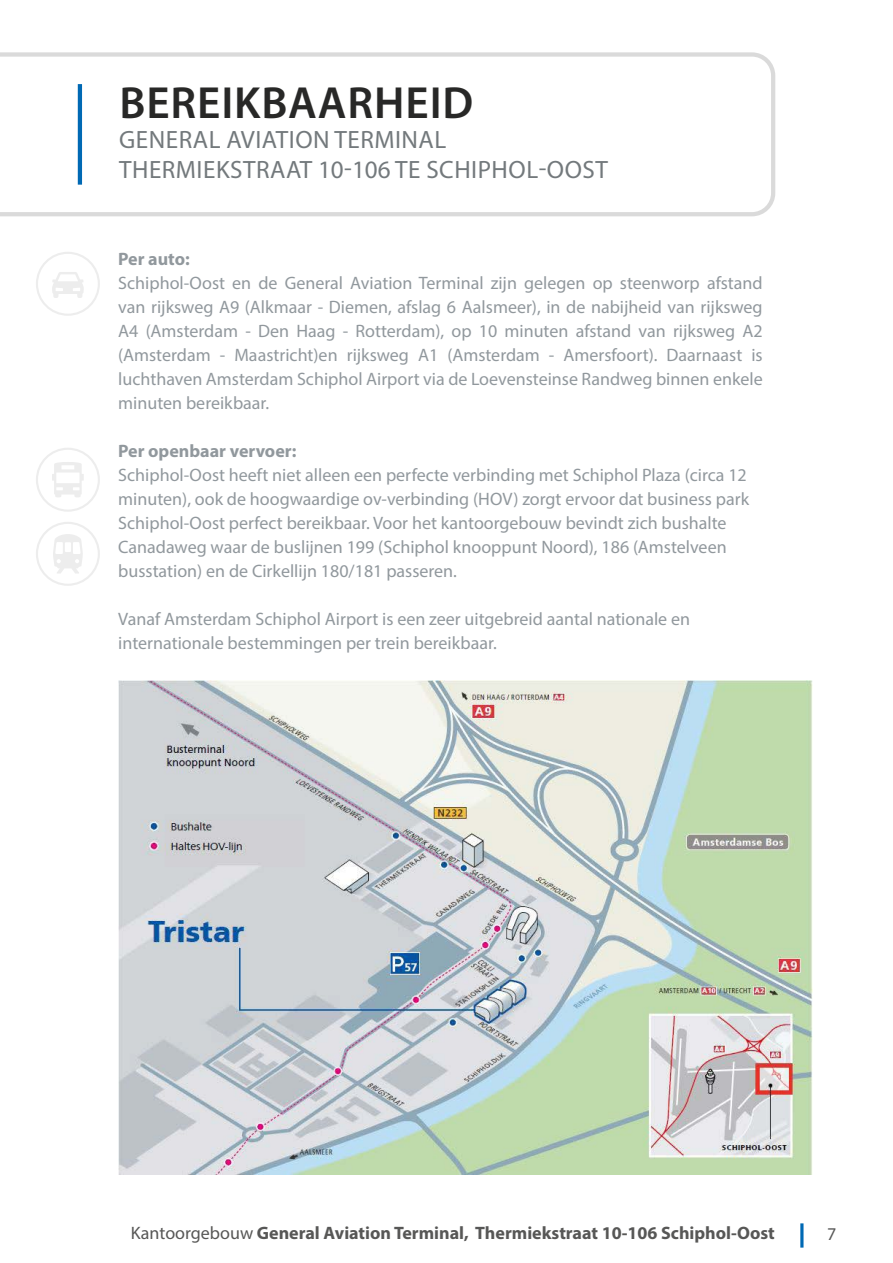
<style>
.page{position:relative;width:893px;height:1263px;background:#fff}
.page>*{position:absolute;margin:0;border:0;box-sizing:border-box;transform-origin:0 0}
.t1{font:600 45.15px "Myriad Pro";letter-spacing:.02em;color:#282827}
.t2{font:25.05px/30.2px "Myriad Pro";letter-spacing:.02em;color:#73797c}
.t3{font:18px/24px "Myriad Pro";color:#91989d}
.t4{font:700 18px "Myriad Pro";color:#575756}
.t5{font:700 18px "Myriad Pro";color:#91989d}
.t6{font:18px "Myriad Pro";color:#575756}
.s1{font-weight:400}
</style>
<div class="page">
<hr style="left:800px;top:1223px;width:3px;height:24px;background:#0069b4">
<svg style="left:0;top:52px;width:775px;height:164px"></svg>
<hr style="left:78px;top:84px;width:4px;height:101px;background:#0069b4">
<div style="left:36px;top:252px;width:64px;height:64px;border:2px solid #ededed;border-radius:50%"></div>
<svg style="left:52px;top:272px;width:32px;height:26px"></svg>
<div style="left:36px;top:448px;width:64px;height:64px;border:2px solid #ededed;border-radius:50%"></div>
<svg style="left:52px;top:462px;width:32px;height:35px"></svg>
<div style="left:36px;top:522px;width:64px;height:64px;border:2px solid #ededed;border-radius:50%"></div>
<svg style="left:53px;top:534px;width:30px;height:39px"></svg>
<img style="left:118px;top:680px;width:695px;height:494px">
<h1 class="t1" style="left:119px;top:74px;width:356px">BEREIKBAARHEID</h1>
<h2 class="t2" style="left:119px;top:124px;width:490px">GENERAL AVIATION TERMINAL<br>THERMIEKSTRAAT 10-106 TE SCHIPHOL-OOST</h2>
<p class="t5" style="left:118px;top:247px;width:73px">Per auto:</p>
<p class="t3" style="left:118px;top:271px;width:646px;text-align:justify">Schiphol-Oost en de General Aviation Terminal zijn gelegen op steenworp afstand van rijksweg A9 (Alkmaar - Diemen, afslag 6 Aalsmeer), in de nabijheid van rijksweg A4 (Amsterdam - Den Haag - Rotterdam), op 10 minuten afstand van rijksweg A2 (Amsterdam - Maastricht)en rijksweg A1 (Amsterdam - Amersfoort). Daarnaast is luchthaven Amsterdam Schiphol Airport via de Loevensteinse Randweg binnen enkele minuten bereikbaar.</p>
<p class="t5" style="left:118px;top:439px;width:180px">Per openbaar vervoer:</p>
<p class="t3" style="left:118px;top:463px;width:632px">Schiphol-Oost heeft niet alleen een perfecte verbinding met Schiphol Plaza (circa 12 minuten), ook de hoogwaardige ov-verbinding (HOV) zorgt ervoor dat business park Schiphol-Oost perfect bereikbaar. Voor het kantoorgebouw bevindt zich bushalte Canadaweg waar de buslijnen 199 (Schiphol knooppunt Noord), 186 (Amstelveen busstation) en de Cirkellijn 180/181 passeren.</p>
<p class="t3" style="left:118px;top:607px;width:573px">Vanaf Amsterdam Schiphol Airport is een zeer uitgebreid aantal nationale en internationale bestemmingen per trein bereikbaar.</p>
<p class="t4" style="left:131px;top:1221px;width:645px"><span class="s1">Kantoorgebouw</span> General Aviation Terminal, Thermiekstraat 10-106 Schiphol-Oost</p>
<p class="t6" style="left:827px;top:1222px;width:11px">7</p>
</div>
